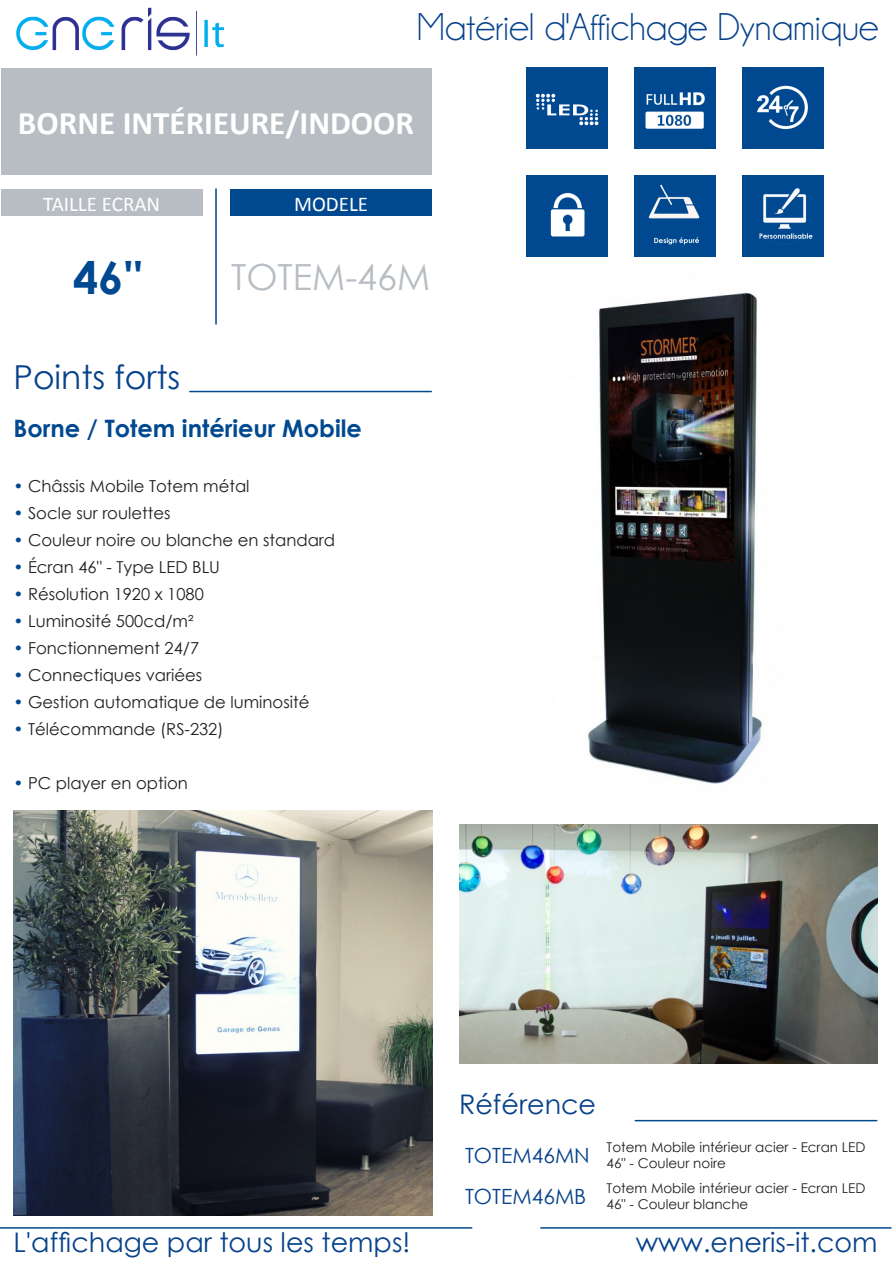
<style>
.page{position:relative;width:893px;height:1263px;background:#fff}
.page>*{position:absolute;margin:0;border:0;box-sizing:border-box;transform-origin:0 0}
.t1{font:700 45px "Century Gothic";color:#004990}
.t2{font:39px "Champagne&Limousines";color:#07428b}
.t3{font:36px "Century Gothic";color:#b7bdc2}
.t4{font:700 33px "Calibri";color:#fff}
.t5{font:33px "Century Gothic";color:#07428b}
.t6{font:27px "Century Gothic";color:#07428b}
.t7{font:700 24px "Century Gothic";color:#004990}
.t8{font:21px "Century Gothic";color:#07428b}
.t9{font:21px "Calibri";color:#fff}
.t10{font:16.5px "Century Gothic";color:#231f20}
.t11{font:13.5px/16.2px "Century Gothic";color:#231f20}
.s1{color:#004990}
</style>
<div class="page">
<div style="left:1px;top:68px;width:430px;height:107px;background:#b7bdc2"></div>
<div style="left:1px;top:190px;width:201px;height:26px;background:#b7bdc2"></div>
<div style="left:230px;top:190px;width:202px;height:26px;background:#004990"></div>
<hr style="left:215px;top:189px;width:2px;height:135px;background:#004990">
<img style="left:16px;top:7px;width:208px;height:49px">
<hr style="left:190px;top:391px;width:241px;height:1px;background:#004990">
<hr style="left:635px;top:1120px;width:242px;height:1px;background:#004990">
<hr style="left:0;top:1227px;width:472px;height:2px;background:#004990">
<hr style="left:541px;top:1227px;width:350px;height:2px;background:#004990">
<img style="left:588px;top:292px;width:174px;height:492px">
<img style="left:14px;top:810px;width:418px;height:405px">
<img style="left:459px;top:824px;width:419px;height:239px">
<img style="left:526px;top:68px;width:81px;height:81px">
<img style="left:634px;top:68px;width:81px;height:81px">
<img style="left:526px;top:176px;width:81px;height:81px">
<img style="left:742px;top:176px;width:82px;height:81px">
<img style="left:634px;top:176px;width:81px;height:81px">
<img style="left:742px;top:68px;width:82px;height:81px">
<h2 class="t2" style="left:417px;top:8px;width:463px">Matériel d'Affichage Dynamique</h2>
<h3 class="t4" style="left:18px;top:102px;width:398px">BORNE INTÉRIEURE/INDOOR</h3>
<p class="t9" style="left:43px;top:191px;width:119px">TAILLE ECRAN</p>
<p class="t9" style="left:294px;top:191px;width:76px">MODELE</p>
<p class="t1" style="left:73px;top:243px;width:72px">46''</p>
<p class="t3" style="left:231px;top:252px;width:201px">TOTEM-46M</p>
<h3 class="t5" style="left:14px;top:354px;width:168px">Points forts</h3>
<p class="t7" style="left:14px;top:410px;width:350px">Borne / Totem intérieur Mobile</p>
<p class="t10" style="left:14px;top:475px;width:238px"><span class="s1">•</span> Châssis Mobile Totem métal</p>
<p class="t10" style="left:14px;top:502px;width:158px"><span class="s1">•</span> Socle sur roulettes</p>
<p class="t10" style="left:14px;top:529px;width:323px"><span class="s1">•</span> Couleur noire ou blanche en standard</p>
<p class="t10" style="left:14px;top:556px;width:208px"><span class="s1">•</span> Écran 46" - Type LED BLU</p>
<p class="t10" style="left:14px;top:583px;width:192px"><span class="s1">•</span> Résolution 1920 x 1080</p>
<p class="t10" style="left:14px;top:610px;width:182px"><span class="s1">•</span> Luminosité 500cd/m²</p>
<p class="t10" style="left:14px;top:637px;width:187px"><span class="s1">•</span> Fonctionnement 24/7</p>
<p class="t10" style="left:14px;top:664px;width:190px"><span class="s1">•</span> Connectiques variées</p>
<p class="t10" style="left:14px;top:691px;width:297px"><span class="s1">•</span> Gestion automatique de luminosité</p>
<p class="t10" style="left:14px;top:718px;width:212px"><span class="s1">•</span> Télécommande (RS-232)</p>
<p class="t10" style="left:14px;top:772px;width:176px"><span class="s1">•</span> PC player en option</p>
<h3 class="t6" style="left:459px;top:1085px;width:139px">Référence</h3>
<p class="t8" style="left:465px;top:1140px;width:126px">TOTEM46MN</p>
<p class="t11" style="left:607px;top:1138px;width:260px">Totem Mobile intérieur acier - Ecran LED<br>46" - Couleur noire</p>
<p class="t8" style="left:465px;top:1181px;width:123px">TOTEM46MB</p>
<p class="t11" style="left:607px;top:1179px;width:260px">Totem Mobile intérieur acier - Ecran LED<br>46" - Couleur blanche</p>
<h3 class="t6" style="left:14px;top:1224px;width:398px">L'affichage par tous les temps!</h3>
<h3 class="t6" style="left:636px;top:1224px;width:243px">www.eneris-it.com</h3>
</div>
